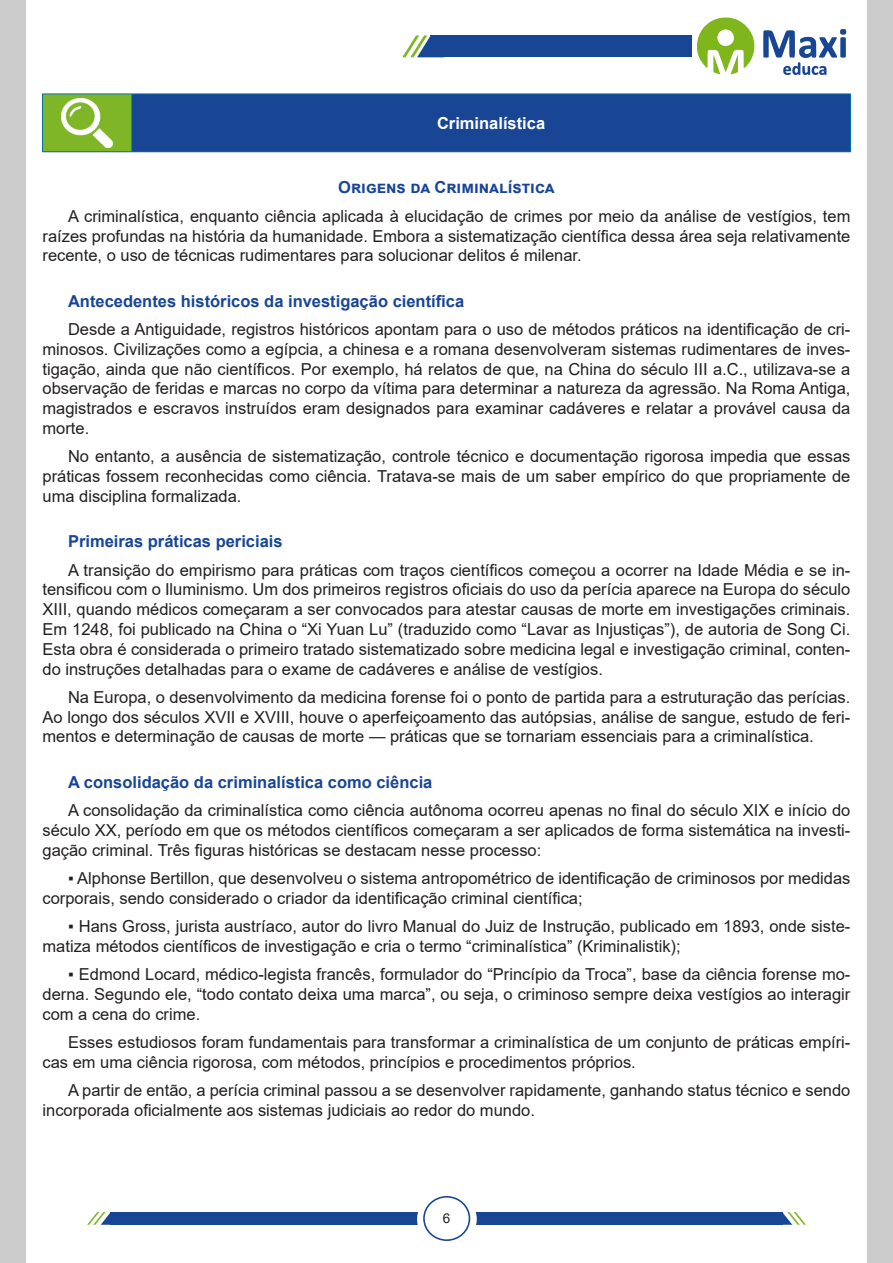
<style>
.page{position:relative;width:893px;height:1263px;background:#fff}
.page>*{position:absolute;margin:0;border:0;box-sizing:border-box;transform-origin:0 0}
.t1{font:16.5px/19.8px "Arial";color:#231f20;text-align:justify}
.TITULO_DE_LEI{font:700 16.5px "Arial";color:#184695}
.CENTRALIZAR{font:700 16.5px "Arial";color:#fff}
.t2{font:13.5px "Arial";color:#231f20}
</style>
<div class="page">
<div style="left:0;top:0;width:26px;height:1263px;background:#ccc"></div>
<div style="left:867px;top:0;width:26px;height:1263px;background:#ccc"></div>
<div style="left:111px;top:1212px;width:312px;height:13px;background:#184695"></div>
<svg style="left:87px;top:1212px;width:24px;height:13px"></svg>
<div style="left:470px;top:1212px;width:312px;height:13px;background:#184695"></div>
<svg style="left:782px;top:1212px;width:24px;height:13px"></svg>
<div style="left:418px;top:1192px;width:58px;height:55px;background:#fff;border-radius:50%"></div>
<div style="left:417px;top:1191px;width:60px;height:57px;border:2px solid #fff;border-radius:50%"></div>
<div style="left:423px;top:1196px;width:47px;height:45px;border:2px solid #184696;border-radius:50%"></div>
<div style="left:431px;top:35px;width:261px;height:22px;background:#184695"></div>
<svg style="left:697px;top:17px;width:58px;height:58px"></svg>
<svg style="left:763px;top:29px;width:83px;height:46px"></svg>
<svg style="left:402px;top:35px;width:42px;height:23px"></svg>
<div style="left:43px;top:94px;width:89px;height:58px;background:#7fb628"></div>
<div style="left:132px;top:94px;width:718px;height:58px;background:#184695"></div>
<hr style="left:42px;top:94px;width:90px;height:1px;background:#036ea6">
<hr style="left:42px;top:94px;width:1px;height:57px;background:#036ea6">
<hr style="left:42px;top:151px;width:90px;height:1px;background:#036ea6">
<hr style="left:132px;top:94px;width:719px;height:1px;background:#036ea6">
<hr style="left:131px;top:94px;width:1px;height:57px;background:#036ea6">
<hr style="left:850px;top:94px;width:1px;height:57px;background:#036ea6">
<hr style="left:132px;top:151px;width:719px;height:1px;background:#036ea6">
<img style="left:62px;top:98px;width:50px;height:49px">
<p class="CENTRALIZAR" style="left:437px;top:111px;width:110px">Criminalística</p>
<p class="TITULO_DE_LEI" style="left:338px;top:176px;width:217px">Origens da Criminalística</p>
<p class="t1" style="left:43px;top:206px;width:809px;text-indent:26px">A criminalística, enquanto ciência aplicada à elucidação de crimes por meio da análise de vestígios, tem raízes profundas na história da humanidade. Embora a sistematização científica dessa área seja relativamente recente, o uso de técnicas rudimentares para solucionar delitos é milenar.</p>
<p class="TITULO_DE_LEI" style="left:68px;top:289px;width:398px">Antecedentes históricos da investigação científica</p>
<p class="t1" style="left:43px;top:319px;width:809px;text-indent:26px">Desde a Antiguidade, registros históricos apontam para o uso de métodos práticos na identificação de cri&shy;minosos. Civilizações como a egípcia, a chinesa e a romana desenvolveram sistemas rudimentares de inves&shy;tigação, ainda que não científicos. Por exemplo, há relatos de que, na China do século III a.C., utilizava-se a observação de feridas e marcas no corpo da vítima para determinar a natureza da agressão. Na Roma Antiga, magistrados e escravos instruídos eram designados para examinar cadáveres e relatar a provável causa da morte.</p>
<p class="t1" style="left:43px;top:446px;width:809px;text-indent:26px">No entanto, a ausência de sistematização, controle técnico e documentação rigorosa impedia que essas práticas fossem reconhecidas como ciência. Tratava-se mais de um saber empírico do que propriamente de uma disciplina formalizada.</p>
<p class="TITULO_DE_LEI" style="left:68px;top:530px;width:216px">Primeiras práticas periciais</p>
<p class="t1" style="left:43px;top:560px;width:809px;text-indent:26px">A transição do empirismo para práticas com traços científicos começou a ocorrer na Idade Média e se in&shy;tensificou com o Iluminismo. Um dos primeiros registros oficiais do uso da perícia aparece na Europa do século XIII, quando médicos começaram a ser convocados para atestar causas de morte em investigações criminais.<br>Em 1248, foi publicado na China o “Xi Yuan Lu” (traduzido como “Lavar as Injustiças”), de autoria de Song Ci.<br>Esta obra é considerada o primeiro tratado sistematizado sobre medicina legal e investigação criminal, conten&shy;do instruções detalhadas para o exame de cadáveres e análise de vestígios.</p>
<p class="t1" style="left:43px;top:687px;width:809px;text-indent:26px">Na Europa, o desenvolvimento da medicina forense foi o ponto de partida para a estruturação das perícias.<br>Ao longo dos séculos XVII e XVIII, houve o aperfeiçoamento das autópsias, análise de sangue, estudo de feri&shy;mentos e determinação de causas de morte — práticas que se tornariam essenciais para a criminalística.</p>
<p class="TITULO_DE_LEI" style="left:68px;top:770px;width:366px">A consolidação da criminalística como ciência</p>
<p class="t1" style="left:43px;top:800px;width:809px;text-indent:26px">A consolidação da criminalística como ciência autônoma ocorreu apenas no final do século XIX e início do século XX, período em que os métodos científicos começaram a ser aplicados de forma sistemática na investi&shy;gação criminal. Três figuras históricas se destacam nesse processo:</p>
<p class="t1" style="left:43px;top:868px;width:809px;text-indent:26px">▪ Alphonse Bertillon, que desenvolveu o sistema antropométrico de identificação de criminosos por medidas corporais, sendo considerado o criador da identificação criminal científica;</p>
<p class="t1" style="left:43px;top:916px;width:809px;text-indent:26px">▪ Hans Gross, jurista austríaco, autor do livro Manual do Juiz de Instrução, publicado em 1893, onde siste&shy;matiza métodos científicos de investigação e cria o termo “criminalística” (Kriminalistik);</p>
<p class="t1" style="left:43px;top:964px;width:809px;text-indent:26px">▪ Edmond Locard, médico-legista francês, formulador do “Princípio da Troca”, base da ciência forense mo&shy;derna. Segundo ele, “todo contato deixa uma marca”, ou seja, o criminoso sempre deixa vestígios ao interagir com a cena do crime.</p>
<p class="t1" style="left:43px;top:1032px;width:809px;text-indent:26px">Esses estudiosos foram fundamentais para transformar a criminalística de um conjunto de práticas empíri&shy;cas em uma ciência rigorosa, com métodos, princípios e procedimentos próprios.</p>
<p class="t1" style="left:43px;top:1080px;width:809px;text-indent:26px">A partir de então, a perícia criminal passou a se desenvolver rapidamente, ganhando status técnico e sendo incorporada oficialmente aos sistemas judiciais ao redor do mundo.</p>
<p class="t2" style="left:443px;top:1209px;width:9px">6</p>
</div>
